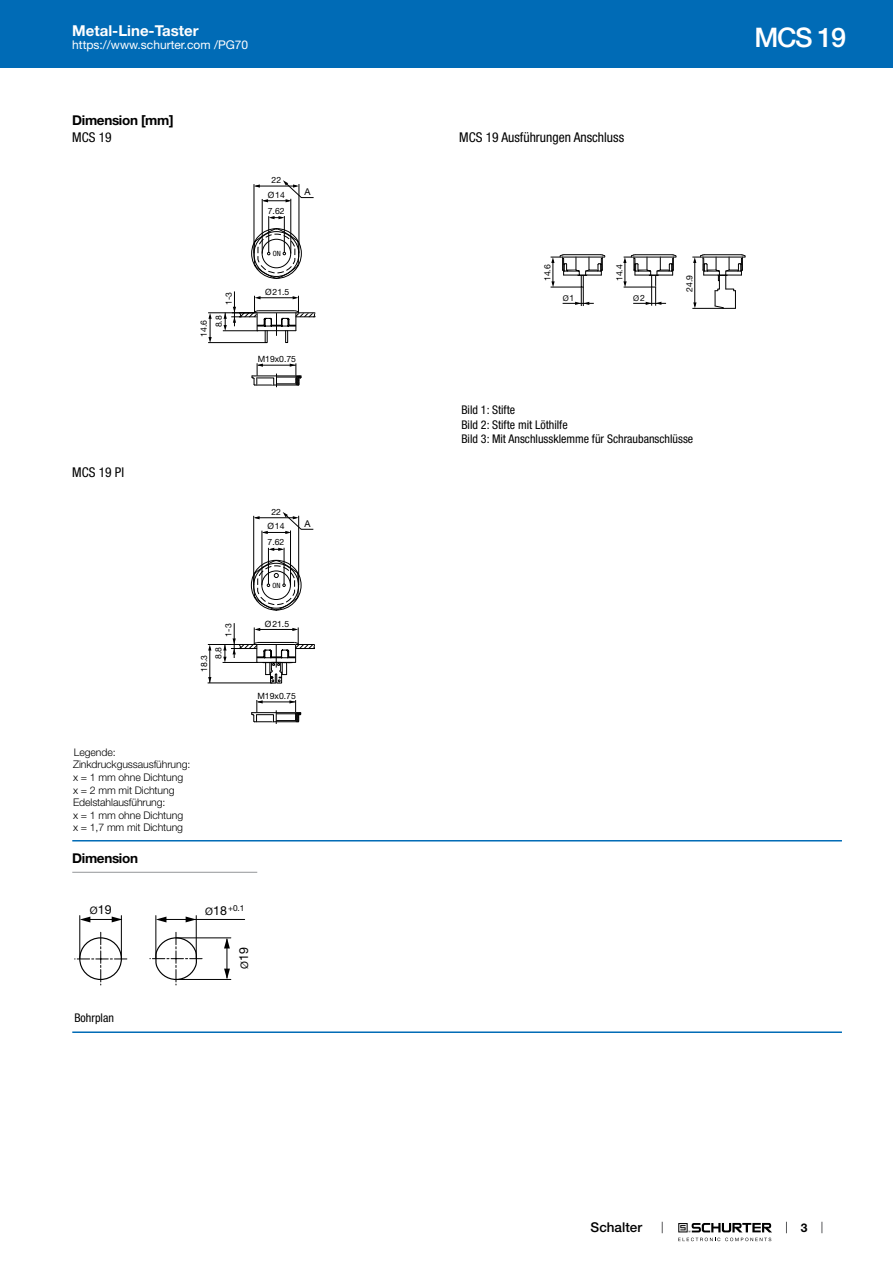
<style>
.page{position:relative;width:893px;height:1263px;background:#fff}
.page>*{position:absolute;margin:0;border:0;box-sizing:border-box;transform-origin:0 0}
.t1{font:500 27px "Helvetica Neue LT";color:#fff}
.t2{font:700 15px "Helvetica Neue LT";color:#fff}
.t3{font:condensed 13.5px "Helvetica Neue LT";color:#000}
.t4{font:700 13.5px "Helvetica Neue LT";letter-spacing:-.025em;color:#000}
.t5{font:500 13.5px "Helvetica Neue LT";color:#000}
.t6{font:12.45px "Helvetica Neue LT";color:#000}
.t7{font:condensed 12px/14.4px "Helvetica Neue LT";color:#000}
.t8{font:12px "Helvetica Neue LT";color:#fff}
.t9{font:700 12px "Helvetica Neue LT";color:#000}
.t10{font:300 10.5px/12.6px "Helvetica Neue LT";letter-spacing:-.01em;color:#000}
.t11{font:9.3px "Helvetica Neue LT";color:#000}
.t12{font:8.7px "Helvetica Neue LT";color:#000}
.t13{font:8.25px "Helvetica Neue LT";color:#000}
.t14{font:7.95px "Helvetica Neue LT";color:#000}
.t15{font:condensed 7.2px "Helvetica Neue LT";color:#000}
.s1{font-size:10.35px}
.s2{font-size:8.7px}
</style>
<div class="page">
<svg style="left:678px;top:1223px;width:94px;height:18px"></svg>
<div style="left:0;top:0;width:893px;height:68px;background:#006bb6"></div>
<div style="left:251px;top:228px;width:51px;height:51px;border:1px solid #000;border-radius:50%"></div>
<svg style="left:269px;top:216px;width:15px;height:3px"></svg>
<hr style="left:254px;top:184px;width:1px;height:69px;background:#000">
<hr style="left:299px;top:184px;width:1px;height:69px;background:#000">
<hr style="left:268px;top:216px;width:1px;height:36px;background:#000">
<hr style="left:284px;top:216px;width:1px;height:36px;background:#000">
<hr style="left:262px;top:199px;width:1px;height:54px;background:#000">
<hr style="left:291px;top:199px;width:1px;height:54px;background:#000">
<svg style="left:253px;top:228px;width:46px;height:51px"></svg>
<hr style="left:208px;top:342px;width:57px;height:1px;background:#000">
<hr style="left:208px;top:313px;width:49px;height:1px;background:#000">
<hr style="left:234px;top:291px;width:1px;height:35px;background:#000">
<svg style="left:208px;top:313px;width:4px;height:30px"></svg>
<hr style="left:223px;top:330px;width:35px;height:1px;background:#000">
<svg style="left:251px;top:363px;width:51px;height:24px"></svg>
<svg style="left:224px;top:296px;width:91px;height:47px"></svg>
<svg style="left:254px;top:180px;width:60px;height:22px"></svg>
<svg style="left:692px;top:254px;width:54px;height:55px"></svg>
<svg style="left:551px;top:254px;width:54px;height:52px"></svg>
<svg style="left:623px;top:254px;width:54px;height:52px"></svg>
<hr style="left:633px;top:303px;width:33px;height:1px;background:#000">
<hr style="left:563px;top:303px;width:31px;height:1px;background:#000">
<div style="left:251px;top:560px;width:50px;height:50px;border:1px solid #000;border-radius:50%"></div>
<svg style="left:269px;top:548px;width:15px;height:3px"></svg>
<hr style="left:253px;top:516px;width:1px;height:69px;background:#000">
<hr style="left:298px;top:516px;width:1px;height:69px;background:#000">
<hr style="left:268px;top:548px;width:1px;height:36px;background:#000">
<hr style="left:284px;top:548px;width:1px;height:36px;background:#000">
<hr style="left:262px;top:531px;width:1px;height:54px;background:#000">
<hr style="left:290px;top:530px;width:1px;height:55px;background:#000">
<hr style="left:208px;top:683px;width:64px;height:1px;background:#000">
<hr style="left:208px;top:644px;width:49px;height:1px;background:#000">
<hr style="left:234px;top:623px;width:1px;height:35px;background:#000">
<hr style="left:210px;top:648px;width:1px;height:35px;background:#000">
<svg style="left:208px;top:677px;width:3px;height:6px"></svg>
<svg style="left:251px;top:700px;width:50px;height:24px"></svg>
<svg style="left:254px;top:512px;width:60px;height:22px"></svg>
<svg style="left:253px;top:560px;width:46px;height:51px"></svg>
<svg style="left:223px;top:627px;width:92px;height:56px"></svg>
<hr style="left:72px;top:840px;width:770px;height:1px;background:#006bb6">
<hr style="left:72px;top:872px;width:185px;height:1px;background:#939598">
<hr style="left:80px;top:915px;width:1px;height:44px;background:#000">
<hr style="left:121px;top:915px;width:1px;height:44px;background:#000">
<hr style="left:83px;top:919px;width:38px;height:1px;background:#000">
<svg style="left:112px;top:916px;width:10px;height:6px"></svg>
<svg style="left:80px;top:916px;width:10px;height:6px"></svg>
<svg style="left:75px;top:932px;width:127px;height:53px"></svg>
<hr style="left:156px;top:915px;width:1px;height:44px;background:#000">
<hr style="left:196px;top:915px;width:1px;height:44px;background:#000">
<hr style="left:159px;top:919px;width:86px;height:1px;background:#000">
<svg style="left:186px;top:916px;width:10px;height:6px"></svg>
<svg style="left:156px;top:916px;width:10px;height:6px"></svg>
<hr style="left:227px;top:939px;width:1px;height:39px;background:#000">
<svg style="left:224px;top:939px;width:6px;height:9px"></svg>
<svg style="left:224px;top:968px;width:6px;height:11px"></svg>
<hr style="left:176px;top:938px;width:55px;height:1px;background:#000">
<hr style="left:176px;top:979px;width:55px;height:1px;background:#000">
<hr style="left:72px;top:1031px;width:770px;height:2px;background:#006bb6">
<h2 class="t2" style="left:72px;top:21px;width:128px">Metal-Line-Taster</h2>
<p class="t8" style="left:72px;top:38px;width:178px">https://www.schurter.com /PG70</p>
<p class="t4" style="left:72px;top:112px;width:103px">Dimension [mm]</p>
<p class="t3" style="left:72px;top:130px;width:41px">MCS 19</p>
<p class="t12" style="left:198px;top:337px;width:18px;rotate:-90deg">14.6</p>
<p class="t12" style="left:224px;top:305px;width:15px;rotate:-90deg">1-3</p>
<p class="t12" style="left:214px;top:327px;width:14px;rotate:-90deg">8.8</p>
<p class="t12" style="left:272px;top:175px;width:11px">22</p>
<p class="t12" style="left:268px;top:189px;width:19px">Ø14</p>
<p class="t12" style="left:268px;top:205px;width:18px">7.62</p>
<p class="t15" style="left:273px;top:250px;width:10px">ON</p>
<p class="t12" style="left:265px;top:287px;width:26px">Ø21.5</p>
<p class="t11" style="left:305px;top:186px;width:8px">A</p>
<p class="t12" style="left:258px;top:353px;width:40px">M19x0.75</p>
<p class="t3" style="left:72px;top:464px;width:53px">MCS 19 PI</p>
<p class="t12" style="left:199px;top:672px;width:18px;rotate:-90deg">18.3</p>
<p class="t12" style="left:223px;top:637px;width:15px;rotate:-90deg">1-3</p>
<p class="t12" style="left:213px;top:659px;width:14px;rotate:-90deg">8.8</p>
<p class="t12" style="left:271px;top:507px;width:11px">22</p>
<p class="t12" style="left:268px;top:521px;width:19px">Ø14</p>
<p class="t12" style="left:268px;top:537px;width:18px">7.62</p>
<p class="t15" style="left:272px;top:581px;width:10px">ON</p>
<p class="t12" style="left:265px;top:618px;width:26px">Ø21.5</p>
<p class="t11" style="left:304px;top:518px;width:8px">A</p>
<p class="t12" style="left:257px;top:690px;width:40px">M19x0.75</p>
<p class="t10" style="left:73px;top:745px;width:119px">Legende:<br>Zinkdruckgussausführung: x = 1 mm ohne Dichtung x = 2 mm mit Dichtung<br>Edelstahlausführung:<br>x = 1 mm ohne Dichtung x = 1,7 mm mit Dichtung</p>
<p class="t4" style="left:72px;top:850px;width:67px">Dimension</p>
<p class="t6" style="left:90px;top:902px;width:23px"><span class="s1">Ø</span>19</p>
<p class="t13" style="left:228px;top:903px;width:18px">+0.1</p>
<p class="t6" style="left:205px;top:903px;width:23px"><span class="s1">Ø</span>18</p>
<p class="t7" style="left:74px;top:1010px;width:41px">Bohrplan</p>
<p class="t6" style="left:236px;top:968px;width:23px;rotate:-90deg"><span class="s1">Ø</span>19</p>
<p class="t3" style="left:459px;top:130px;width:166px">MCS 19 Ausführungen Anschluss</p>
<p class="t12" style="left:542px;top:281px;width:18px;rotate:-90deg">14.6</p>
<p class="t12" style="left:614px;top:281px;width:18px;rotate:-90deg">14.4</p>
<p class="t14" style="left:563px;top:293px;width:13px">Ø<span class="s2">1</span></p>
<p class="t14" style="left:633px;top:293px;width:13px">Ø<span class="s2">2</span></p>
<p class="t12" style="left:684px;top:292px;width:18px;rotate:-90deg">24.9</p>
<p class="t7" style="left:461px;top:403px;width:233px">Bild 1: Stifte<br>Bild 2: Stifte mit Löthilfe<br>Bild 3: Mit Anschlussklemme für Schraubanschlüsse</p>
<h1 class="t1" style="left:754px;top:21px;width:93px">MCS 19</h1>
<p class="t5" style="left:591px;top:1219px;width:53px">Schalter</p>
<p class="t9" style="left:801px;top:1220px;width:8px">3</p>
</div>
